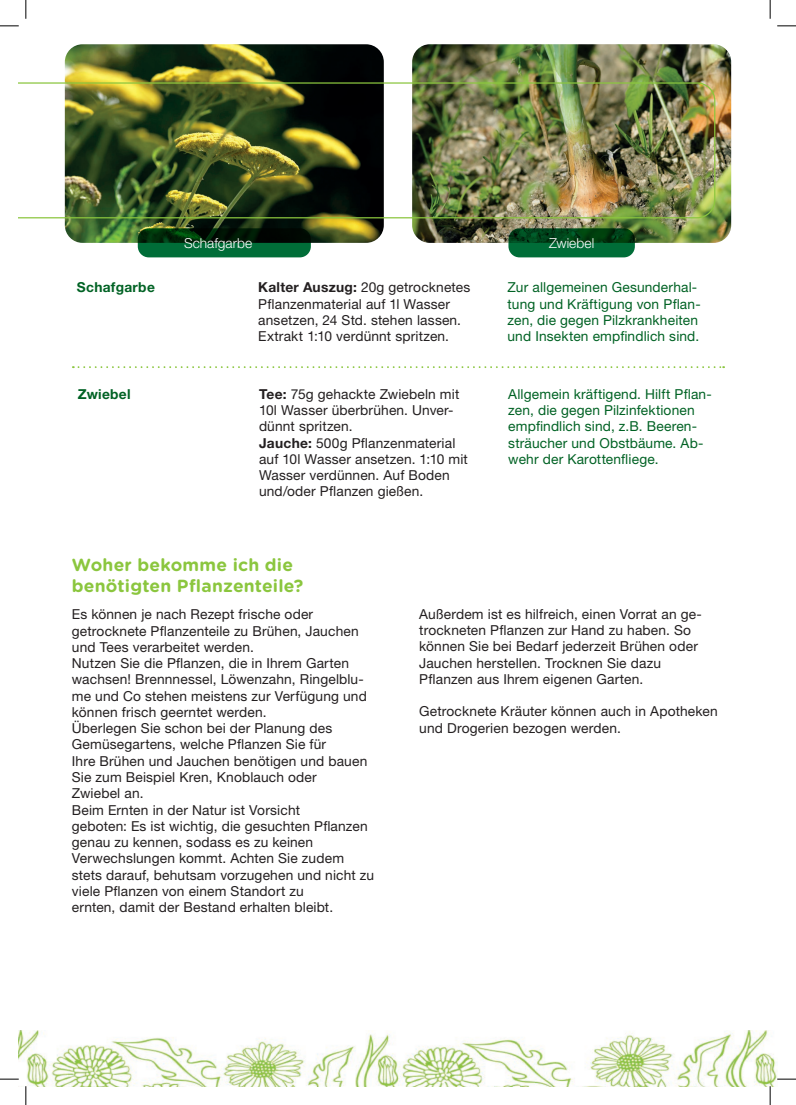
<style>
.page{position:relative;width:796px;height:1105px;background:#fff}
.page>*{position:absolute;margin:0;border:0;box-sizing:border-box;transform-origin:0 0}
._05_Tabellen_Hedline{font:700 17.5px/21px "Gotham Rounded";letter-spacing:.01em;color:#8bc63e}
._05_Tabellen_Hedline-2{font:13.75px/16.2px "Helvetica Neue LT Pro";letter-spacing:.01em;color:#231f20}
._01_Fliesstext{font:13.75px/16.2px "Helvetica Neue LT Pro";letter-spacing:.01em;color:#231f20}
._01_Fliesstext-2{font:13.75px/16.2px "Helvetica Neue LT Pro";letter-spacing:.01em;color:#006224}
._01_Fliesstext-3{font:700 13.75px "Helvetica Neue LT Pro";letter-spacing:.02em;color:#006224}
._01_Fliesstext-4{font:300 13.75px "Helvetica Neue LT Pro";letter-spacing:.005em;color:#fff}
.s1{font-weight:700}
</style>
<div class="page">
<img style="left:412px;top:44px;width:319px;height:199px">
<img style="left:65px;top:44px;width:319px;height:199px">
<svg style="left:73px;top:366px;width:651px;height:2px"></svg>
<img style="left:19px;top:82px;width:696px;height:136px">
<svg style="left:138px;top:228px;width:173px;height:29px;background:#00431e"></svg>
<svg style="left:508px;top:228px;width:127px;height:29px;background:#025627"></svg>
<img style="left:19px;top:1030px;width:758px;height:55px">
<svg style="left:0;top:25px;width:19px;height:2px"></svg>
<svg style="left:777px;top:25px;width:19px;height:2px"></svg>
<svg style="left:0;top:1078px;width:19px;height:1px"></svg>
<svg style="left:777px;top:1078px;width:19px;height:1px"></svg>
<svg style="left:25px;top:0;width:2px;height:19px"></svg>
<svg style="left:25px;top:1086px;width:2px;height:18px"></svg>
<svg style="left:769px;top:0;width:2px;height:19px"></svg>
<svg style="left:769px;top:1085px;width:2px;height:19px"></svg>
<p class="_01_Fliesstext-4" style="left:184px;top:235px;width:70px">Schafgarbe</p>
<p class="_01_Fliesstext-4" style="left:549px;top:235px;width:47px">Zwiebel</p>
<p class="_01_Fliesstext-3" style="left:77px;top:279px;width:79px">Schafgarbe</p>
<p class="_01_Fliesstext" style="left:258px;top:279px;width:214px"><span class="s1">Kalter Auszug:</span> 20g getrocknetes<br>Pflanzenmaterial auf 1l Wasser ansetzen, 24 Std. stehen lassen.<br>Extrakt 1:10 verdünnt spritzen.</p>
<p class="_01_Fliesstext-2" style="left:507px;top:279px;width:195px">Zur allgemeinen Gesunderhal&shy;tung und Kräftigung von Pflan&shy;zen, die gegen Pilzkrankheiten und Insekten empfindlich sind.</p>
<p class="_01_Fliesstext-3" style="left:78px;top:385px;width:54px">Zwiebel</p>
<p class="_01_Fliesstext" style="left:259px;top:385px;width:202px"><span class="s1">Tee:</span> 75g gehackte Zwiebeln mit<br>10l Wasser überbrühen. Unver&shy;dünnt spritzen.</p>
<p class="_01_Fliesstext" style="left:259px;top:434px;width:210px"><span class="s1">Jauche:</span> 500g Pflanzenmaterial auf 10l Wasser ansetzen. 1:10 mit<br>Wasser verdünnen. Auf Boden und/oder Pflanzen gießen.</p>
<p class="_01_Fliesstext-2" style="left:508px;top:385px;width:205px">Allgemein kräftigend. Hilft Pflan&shy;zen, die gegen Pilzinfektionen empfindlich sind, z.B. Beeren&shy;sträucher und Obstbäume. Ab&shy;wehr der Karottenfliege.</p>
<p class="_05_Tabellen_Hedline" style="left:72px;top:554px;width:233px">Woher bekomme ich die benötigten Pflanzenteile?</p>
<p class="_05_Tabellen_Hedline-2" style="left:72px;top:606px;width:288px">Es können je nach Rezept frische oder getrocknete Pflanzenteile zu Brühen, Jauchen und Tees verarbeitet werden.</p>
<p class="_05_Tabellen_Hedline-2" style="left:72px;top:654px;width:296px">Nutzen Sie die Pflanzen, die in Ihrem Garten wachsen! Brennnessel, Löwenzahn, Ringelblu&shy;me und Co stehen meistens zur Verfügung und können frisch geerntet werden.</p>
<p class="_05_Tabellen_Hedline-2" style="left:72px;top:719px;width:297px">Überlegen Sie schon bei der Planung des Gemüsegartens, welche Pflanzen Sie für<br>Ihre Brühen und Jauchen benötigen und bauen Sie zum Beispiel Kren, Knoblauch oder Zwiebel an.</p>
<p class="_05_Tabellen_Hedline-2" style="left:72px;top:801px;width:304px">Beim Ernten in der Natur ist Vorsicht<br>geboten: Es ist wichtig, die gesuchten Pflanzen genau zu kennen, sodass es zu keinen Verwechslungen kommt. Achten Sie zudem stets darauf, behutsam vorzugehen und nicht zu viele Pflanzen von einem Standort zu<br>ernten, damit der Bestand erhalten bleibt.</p>
<p class="_05_Tabellen_Hedline-2" style="left:419px;top:605px;width:284px">Außerdem ist es hilfreich, einen Vorrat an ge&shy;trockneten Pflanzen zur Hand zu haben. So können Sie bei Bedarf jederzeit Brühen oder Jauchen herstellen. Trocknen Sie dazu Pflanzen aus Ihrem eigenen Garten.</p>
<p class="_05_Tabellen_Hedline-2" style="left:419px;top:703px;width:300px">Getrocknete Kräuter können auch in Apotheken und Drogerien bezogen werden.</p>
</div>
